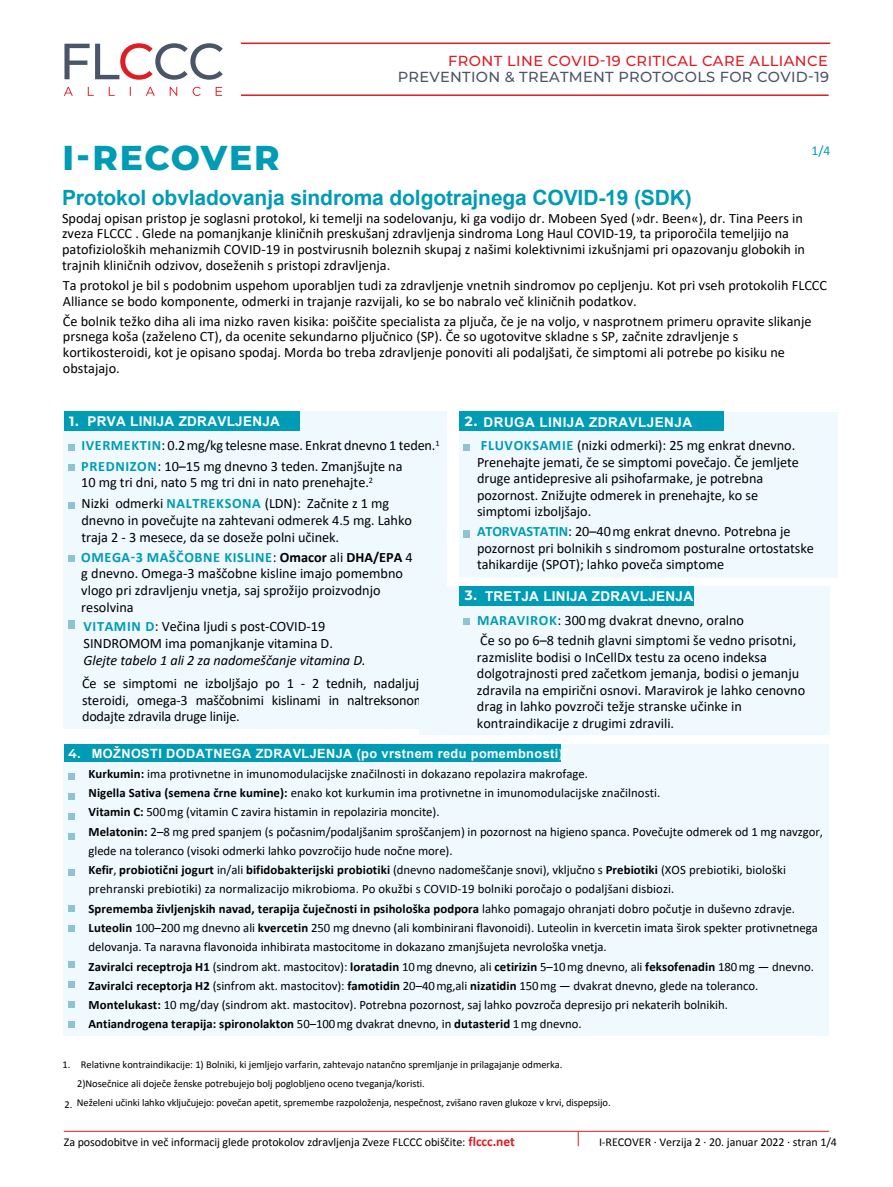
<style>
.page{position:relative;width:893px;height:1187px;background:#fff}
.page>*{position:absolute;margin:0;border:0;box-sizing:border-box;transform-origin:0 0}
.t1{font:800 34.5px "Montserrat";letter-spacing:.05em;color:#009bb4}
.t2{font:700 21px "Arial";letter-spacing:-.005em;color:#009bb4}
.t3{font:500 14.55px "Montserrat";letter-spacing:.02em;color:#4a5667}
.t4{font:500 14.55px "Montserrat";letter-spacing:.03em;color:#de1d24}
.t5{font:14.25px/16.5px "Calibri";color:#000}
.t6{font:italic 14.25px "Calibri";letter-spacing:-.005em;color:#000}
.t7{font:700 13.5px "Arial";letter-spacing:.02em;color:#fff}
.t8{font:700 13.5px "Montserrat";color:#fff}
.t9{font:13.5px "Calibri";color:#009bb4}
.t10{font:12.75px/19.2px "Calibri";letter-spacing:-.005em;color:#000}
.t11{font:700 12.75px "Arial";letter-spacing:.03em;color:#fff}
.t12{font:600 12.75px "Montserrat";color:#fff}
.t13{font:12px "Calibri";letter-spacing:-.005em;color:#000}
.t14{font:10.5px/19.2px "Calibri";letter-spacing:-.005em;color:#000}
.s1{font-family:"Arial"}
.s2{font-weight:700;color:#009bb4}
.s3{font-weight:700}
.s4{font-family:"Montserrat"}
.s5{font-family:"Calibri";font-weight:400}
.s6{font-weight:700;font-size:13.5px;color:#de1d24}
</style>
<div class="page">
<hr style="left:241px;top:43px;width:589px;height:1px;background:#de1d24">
<svg style="left:64px;top:43px;width:159px;height:37px"></svg>
<svg style="left:64px;top:87px;width:158px;height:9px"></svg>
<hr style="left:241px;top:94px;width:588px;height:2px;background:#de1d24">
<svg style="left:578px;top:1131px;width:1px;height:15px"></svg>
<hr style="left:64px;top:1130px;width:765px;height:1px;background:#de1d24">
<div style="left:64px;top:411px;width:383px;height:318px;background:#eff9fe"></div>
<div style="left:68px;top:443px;width:7px;height:7px;background:#8ec3d2"></div>
<div style="left:68px;top:464px;width:7px;height:7px;background:#8ec3d2"></div>
<div style="left:68px;top:501px;width:7px;height:7px;background:#8ec3d2"></div>
<div style="left:68px;top:555px;width:7px;height:7px;background:#8ec3d2"></div>
<div style="left:68px;top:620px;width:7px;height:9px;background:#8ec3d2"></div>
<div style="left:64px;top:411px;width:236px;height:20px;background:#009bb4"></div>
<div style="left:64px;top:744px;width:765px;height:292px;background:#eff9fe"></div>
<div style="left:68px;top:773px;width:7px;height:7px;background:#8ec3d2"></div>
<div style="left:68px;top:793px;width:7px;height:7px;background:#8ec3d2"></div>
<div style="left:68px;top:813px;width:7px;height:7px;background:#8ec3d2"></div>
<div style="left:68px;top:833px;width:7px;height:7px;background:#8ec3d2"></div>
<div style="left:68px;top:869px;width:7px;height:7px;background:#8ec3d2"></div>
<div style="left:68px;top:904px;width:7px;height:7px;background:#8ec3d2"></div>
<div style="left:68px;top:924px;width:7px;height:7px;background:#8ec3d2"></div>
<div style="left:68px;top:960px;width:7px;height:7px;background:#8ec3d2"></div>
<div style="left:68px;top:980px;width:7px;height:7px;background:#8ec3d2"></div>
<div style="left:68px;top:1000px;width:7px;height:7px;background:#8ec3d2"></div>
<div style="left:68px;top:1020px;width:7px;height:7px;background:#8ec3d2"></div>
<div style="left:64px;top:744px;width:496px;height:17px;background:#009bb4"></div>
<div style="left:419px;top:585px;width:410px;height:149px;background:#eff9fe"></div>
<div style="left:463px;top:617px;width:7px;height:7px;background:#8ec3d2"></div>
<div style="left:459px;top:585px;width:234px;height:20px;background:#009bb4"></div>
<div style="left:459px;top:411px;width:379px;height:166px;background:#eff9fe"></div>
<div style="left:463px;top:443px;width:7px;height:7px;background:#8ec3d2"></div>
<div style="left:463px;top:530px;width:7px;height:8px;background:#8ec3d2"></div>
<div style="left:459px;top:411px;width:265px;height:20px;background:#009bb4"></div>
<p class="t4" style="left:448px;top:50px;width:381px">FRONT LINE COVID-19 CRITICAL CARE ALLIANCE</p>
<p class="t3" style="left:398px;top:66px;width:433px">PREVENTION &amp; TREATMENT PROTOCOLS FOR COVID-19</p>
<p class="t9" style="left:812px;top:142px;width:20px">1/4</p>
<h1 class="t1" style="left:63px;top:132px;width:216px">I-RECOVER</h1>
<h2 class="t2" style="left:62px;top:183px;width:631px">Protokol obvladovanja sindroma dolgotrajnega COVID-19 (SDK)</h2>
<p class="t5" style="left:62px;top:209px;width:744px;line-height:15.8px">Spodaj opisan pristop je soglasni protokol, ki temelji na sodelovanju, ki ga vodijo dr. Mobeen Syed (»dr. Been«), dr. Tina Peers in zveza FLCCC . Glede na pomanjkanje kliničnih preskušanj zdravljenja sindroma Long Haul COVID-19, ta priporočila temeljijo na patofizioloških mehanizmih COVID-19 in postvirusnih boleznih skupaj z našimi kolektivnimi izkušnjami pri opazovanju globokih in trajnih kliničnih odzivov, doseženih s pristopi zdravljenja.</p>
<p class="t5" style="left:63px;top:277px;width:766px;line-height:15.8px">Ta protokol je bil s podobnim uspehom uporabljen tudi za zdravljenje vnetnih sindromov po cepljenju. Kot pri vseh protokolih FLCCC<br>Alliance se bodo komponente, odmerki in trajanje razvijali, ko se bo nabralo več kliničnih podatkov.</p>
<p class="t5" style="left:63px;top:312px;width:750px;line-height:15.8px">Če bolnik težko diha ali ima nizko raven kisika: poiščite specialista za pljuča, če je na voljo, v nasprotnem primeru opravite slikanje prsnega koša (zaželeno CT), da ocenite sekundarno pljučnico (SP). Če so ugotovitve skladne s SP, začnite zdravljenje s kortikosteroidi, kot je opisano spodaj. Morda bo treba zdravljenje ponoviti ali podaljšati, če simptomi ali potrebe po kisiku ne obstajajo.</p>
<p class="t8" style="left:69px;top:411px;width:27px">1. <span class="s1">s</span></p>
<p class="t5" style="left:81px;top:435px;width:360px;line-height:20.4px"><span class="s2">IvermeKtIn</span>: 0.2mg/kg telesne mase. Enkrat dnevno 1 teden.<sup>1<br></sup><span class="s2">PrednIZOn</span>: 10–15 mg dnevno 3 teden. Zmanjšujte na</p>
<p class="t5" style="left:81px;top:471px;width:309px;line-height:21.1px">10 mg tri dni, nato 5 mg tri dni in nato prenehajte.<sup>2<br></sup>Nizki odmerki <span class="s2">naltreKSONA</span> (LDN): Začnite z 1 mg</p>
<p class="t5" style="left:82px;top:511px;width:332px">dnevno in povečujte na zahtevani odmerek 4.5 mg. Lahko traja 2 - 3 mesece, da se doseže polni učinek.</p>
<p class="t5" style="left:81px;top:548px;width:333px"><span class="s2">Omega-3 MAŠČOBNE KISLINE</span>: <span class="s3">Omacor</span> ali <span class="s3">dHa/ePa</span> 4 g dnevno. Omega-3 maščobne kisline imajo pomembno vlogo pri zdravljenju vnetja, saj sprožijo proizvodnjo resolvina</p>
<p class="t5" style="left:84px;top:617px;width:251px"><span class="s2">vItamIn d</span>: Večina ljudi s post-COVID-19<br>SINDROMOM ima pomanjkanje vitamina D.</p>
<p class="t6" style="left:84px;top:649px;width:284px">Glejte tabelo 1 ali 2 za nadomeščanje vitamina D.</p>
<p class="t5" style="left:82px;top:674px;width:363px;text-align:justify">Če se simptomi ne izboljšajo po 1 - 2 tednih, nadaljujte s steroidi, omega-3 maščobnimi kislinami in naltreksonom in dodajte zdravila druge linije.</p>
<p class="t8" style="left:465px;top:411px;width:228px">2. <span class="s1">s</span></p>
<p class="t5" style="left:477px;top:437px;width:323px"><span class="s2">fluvoKSamIe</span> (nizki odmerki): 25 mg enkrat dnevno.<br>Prenehajte jemati, če se simptomi povečajo. Če jemljete druge antidepresive ali psihofarmake, je potrebna pozornost. Znižujte odmerek in prenehajte, ko se simptomi izboljšajo.</p>
<p class="t5" style="left:477px;top:522px;width:338px"><span class="s2">atorvastatIn</span>: 20–40mg enkrat dnevno. Potrebna je pozornost pri bolnikih s sindromom posturalne ortostatske tahikardije (SPOT); lahko poveča simptome</p>
<p class="t7" style="left:465px;top:586px;width:230px"><span class="s4">3.</span> TRETJA LINIJA ZDRAVLJENJA</p>
<p class="t5" style="left:477px;top:608px;width:321px;line-height:20.7px"><span class="s2">maravIroK</span>: 300 mg dvakrat dnevno, oralno<br>Če so po 6–8 tednih glavni simptomi še vedno prisotni,</p>
<p class="t5" style="left:477px;top:648px;width:330px">razmislite bodisi o InCellDx testu za oceno indeksa dolgotrajnosti pred začetkom jemanja, bodisi o jemanju zdravila na empirični osnovi. Maravirok je lahko cenovno drag in lahko povzroči težje stranske učinke in kontraindikacije z drugimi zdravili.</p>
<p class="t12" style="left:68px;top:744px;width:14px">4.</p>
<p class="t11" style="left:92px;top:744px;width:476px">MOŽNOSTI DODATNEGA ZDRAVLJENJA (po vrstnem redu pomembnosti<span class="s5">))</span></p>
<p class="t10" style="left:89px;top:763px;width:736px"><span class="s3">Kurkumin:</span> ima protivnetne in imunomodulacijske značilnosti in dokazano repolazira makrofage.<br><span class="s3">nigella sativa (semena črne kumine):</span> enako kot kurkumin ima protivnetne in imunomodulacijske značilnosti.<br><span class="s3">vitamin c:</span> 500mg (vitamin C zavira histamin in repolaziria moncite).<br><span class="s3">melatonin:</span> 2–8 mg pred spanjem (s počasnim/podaljšanim sproščanjem) in pozornost na higieno spanca. Povečujte odmerek od 1 mg navzgor, glede na toleranco (visoki odmerki lahko povzročijo hude nočne more).<br><span class="s3">Kefir</span>, <span class="s3">probiotični jogurt</span> in/ali <span class="s3">bifidobakterijski probiotiki</span> (dnevno nadomeščanje snovi), vključno s <span class="s3">Prebiotiki</span> (XOS prebiotiki, biološki prehranski prebiotiki) za normalizacijo mikrobioma. Po okužbi s COVID-19 bolniki poročajo o podaljšani disbiozi.<br><span class="s3">Sprememba življenjskih navad, terapija čuječnosti in psihološka podpora</span> lahko pomagajo ohranjati dobro počutje in duševno zdravje. <span class="s3">luteolin</span> 100–200 mg dnevno ali <span class="s3">kvercetin</span> 250 mg dnevno (ali kombinirani flavonoidi). Luteolin in kvercetin imata širok spekter protivnetnega delovanja. Ta naravna flavonoida inhibirata mastocitome in dokazano zmanjšujeta nevrološka vnetja.<br><span class="s3">Zaviralci receptroja H1</span> (sindrom akt. mastocitov): <span class="s3">loratadin</span> 10mg dnevno, ali <span class="s3">cetirizin</span> 5–10mg dnevno, ali <span class="s3">feksofenadin</span> 180mg — dnevno.<br><span class="s3">Zaviralci receptorja H2</span> (sinfrom akt. mastocitov): <span class="s3">famotidin</span> 20–40mg,ali <span class="s3">nizatidin</span> 150mg — dvakrat dnevno, glede na toleranco. <span class="s3">montelukast:</span> 10 mg/day (sindrom akt. mastocitov). Potrebna pozornost, saj lahko povzroča depresijo pri nekaterih bolnikih.<br><span class="s3">antiandrogena terapija: spironolakton</span> 50–100mg dvakrat dnevno, in <span class="s3">dutasterid</span> 1mg dnevno.</p>
<p class="t14" style="left:77px;top:1054px;width:535px;text-indent:-15px">1. Relativne kontraindikacije: 1) Bolniki, ki jemljejo varfarin, zahtevajo natančno spremljanje in prilagajanje odmerka.<br>2)Nosečnice ali doječe ženske potrebujejo bolj poglobljeno oceno tveganja/koristi.<br>Neželeni učinki lahko vključujejo: povečan apetit, spremembe razpoloženja, nespečnost, zvišano raven glukoze v krvi, dispepsijo.</p>
<p class="t13" style="left:64px;top:1133px;width:453px">Za posodobitve in več informacij glede protokolov zdravljenja Zveze FLCCC obiščite: <span class="s6">flccc.net</span></p>
<p class="t13" style="left:599px;top:1134px;width:240px">I-RECOVER · Verzija 2 · 20. januar 2022 · stran 1/4</p>
</div>
